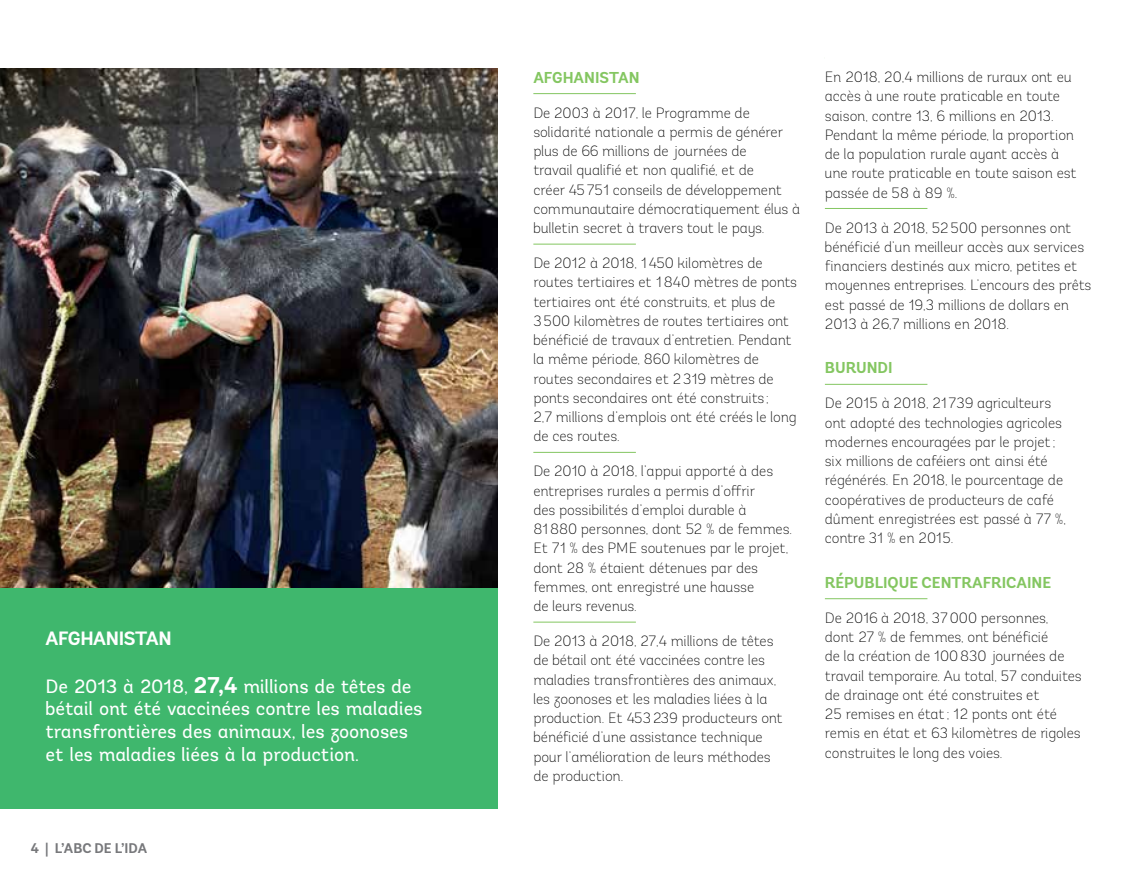
<style>
.page{position:relative;width:1134px;height:882px;background:#fff}
.page>*{position:absolute;margin:0;border:0;box-sizing:border-box;transform-origin:0 0}
.t1{font:19.25px/22.8px "Andes";letter-spacing:-.01em;color:#fff}
.t2{font:700 19.25px "Andes";letter-spacing:-.02em;color:#fff}
.t3{font:700 15.75px "Andes";color:#84c661}
.t4{font:200 14.88px/19.2px "Andes";letter-spacing:-.005em;color:#000}
.t5{font:700 14px "Andes";color:#77787b}
.s1{font-weight:700;font-size:22.75px}
</style>
<div class="page">
<img style="left:0;top:69px;width:498px;height:520px">
<hr style="left:533px;top:93px;width:103px;height:1px;background:#84c661">
<hr style="left:533px;top:244px;width:103px;height:1px;background:#84c661">
<hr style="left:533px;top:452px;width:103px;height:1px;background:#84c661">
<hr style="left:533px;top:622px;width:103px;height:1px;background:#84c661">
<hr style="left:825px;top:208px;width:102px;height:1px;background:#84c661">
<hr style="left:825px;top:384px;width:102px;height:1px;background:#84c661">
<hr style="left:825px;top:598px;width:102px;height:1px;background:#84c661">
<div style="left:0;top:589px;width:498px;height:220px;background:#3fb76d"></div>
<p class="t2" style="left:46px;top:627px;width:128px">AFGHANISTAN</p>
<p class="t1" style="left:46px;top:675px;width:379px">De 2013 à 2018, <span class="s1">27,4</span> millions de têtes de bétail ont été vaccinées contre les maladies transfrontières des animaux, les zoonoses et les maladies liées à la production.</p>
<p class="t5" style="left:31px;top:840px;width:118px">4 | L’ABC DE L’IDA</p>
<p class="t3" style="left:533px;top:67px;width:108px">AFGHANISTAN</p>
<p class="t4" style="left:533px;top:103px;width:268px">De 2003 à 2017, le Programme de solidarité nationale a permis de générer plus de 66 millions de journées de<br>travail qualifié et non qualifié, et de<br>créer 45751 conseils de développement communautaire démocratiquement élus à bulletin secret à travers tout le pays.</p>
<p class="t4" style="left:533px;top:254px;width:265px">De 2012 à 2018, 1450 kilomètres de routes tertiaires et 1840 mètres de ponts tertiaires ont été construits, et plus de 3500 kilomètres de routes tertiaires ont bénéficié de travaux d’entretien. Pendant la même période, 860 kilomètres de routes secondaires et 2319 mètres de ponts secondaires ont été construits ;<br>2,7 millions d’emplois ont été créés le long de ces routes.</p>
<p class="t4" style="left:533px;top:462px;width:260px">De 2010 à 2018, l’appui apporté à des entreprises rurales a permis d’offrir<br>des possibilités d’emploi durable à 81880 personnes, dont 52 % de femmes.<br>Et 71 % des PME soutenues par le projet, dont 28 % étaient détenues par des femmes, ont enregistré une hausse<br>de leurs revenus.</p>
<p class="t4" style="left:533px;top:632px;width:251px">De 2013 à 2018, 27,4 millions de têtes de bétail ont été vaccinées contre les maladies transfrontières des animaux, les zoonoses et les maladies liées à la production. Et 453239 producteurs ont bénéficié d’une assistance technique pour l’amélioration de leurs méthodes de production.</p>
<p class="t4" style="left:825px;top:67px;width:254px">En 2018, 20,4 millions de ruraux ont eu accès à une route praticable en toute saison, contre 13, 6 millions en 2013.<br>Pendant la même période, la proportion de la population rurale ayant accès à une route praticable en toute saison est passée de 58 à 89 %.</p>
<p class="t4" style="left:825px;top:218px;width:268px">De 2013 à 2018, 52500 personnes ont bénéficié d’un meilleur accès aux services financiers destinés aux micro, petites et moyennes entreprises. L’encours des prêts est passé de 19,3 millions de dollars en 2013 à 26,7 millions en 2018.</p>
<p class="t3" style="left:825px;top:358px;width:69px">BURUNDI</p>
<p class="t4" style="left:825px;top:394px;width:243px">De 2015 à 2018, 21739 agriculteurs ont adopté des technologies agricoles modernes encouragées par le projet ; six millions de caféiers ont ainsi été régénérés. En 2018, le pourcentage de coopératives de producteurs de café dûment enregistrées est passé à 77 %, contre 31 % en 2015.</p>
<p class="t3" style="left:825px;top:573px;width:228px">RÉPUBLIQUE CENTRAFRICAINE</p>
<p class="t4" style="left:825px;top:608px;width:258px">De 2016 à 2018, 37000 personnes, dont 27 % de femmes, ont bénéficié<br>de la création de 100830 journées de travail temporaire. Au total, 57 conduites de drainage ont été construites et<br>25 remises en état ; 12 ponts ont été remis en état et 63 kilomètres de rigoles construites le long des voies.</p>
</div>
